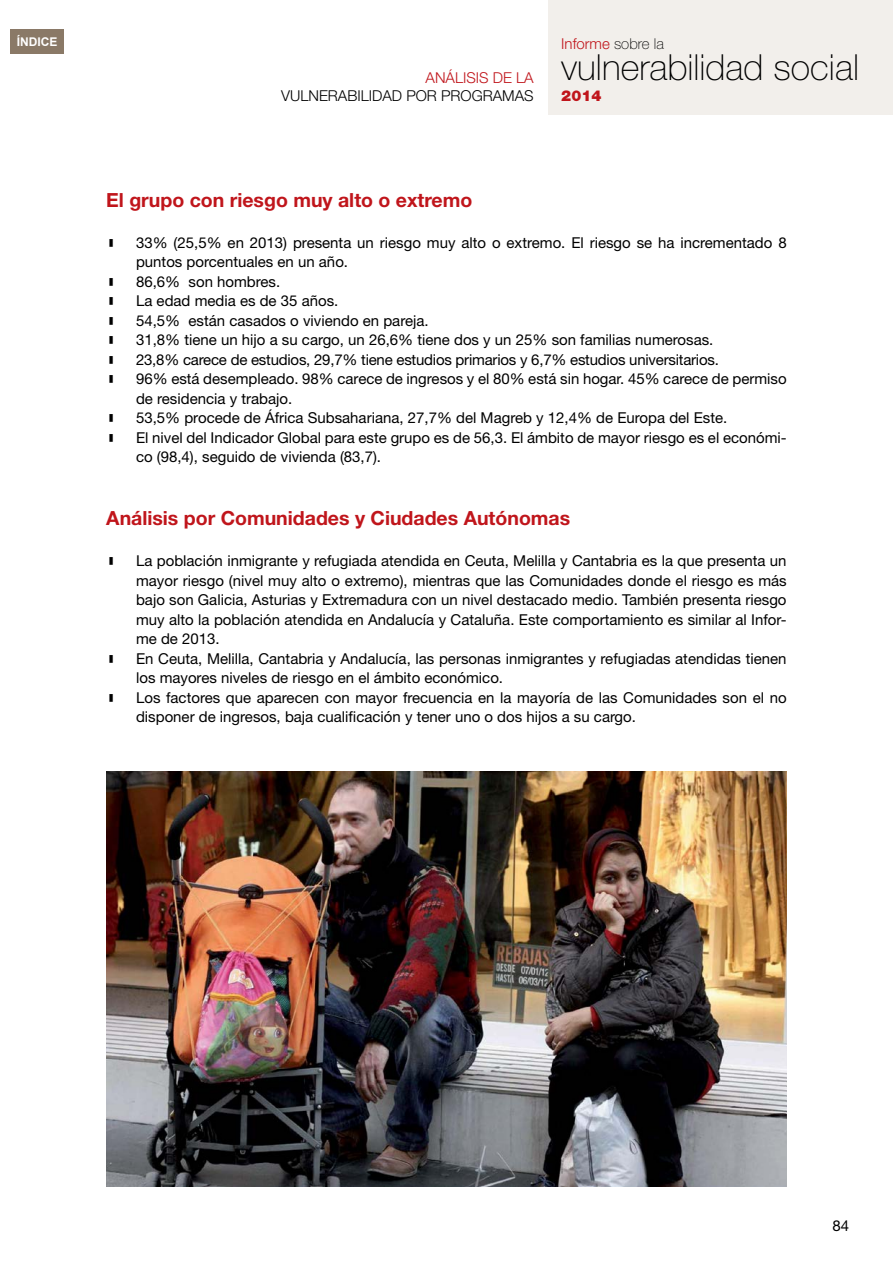
<style>
.page{position:relative;width:893px;height:1263px;background:#fff}
.page>*{position:absolute;margin:0;border:0;box-sizing:border-box;transform-origin:0 0}
.t1{font:100 36px "Helvetica Neue";color:#000}
._3_EPÍGRAFE{font:700 19.5px "Helvetica Neue";color:#c0151b}
.t2{font:15px/19.5px "Helvetica Neue";color:#000}
.TITULO_1_CARMEN{font:300 15px "Helvetica Neue";color:#c0151b}
.TITULO_1_CARMEN-2{font:300 15px "Helvetica Neue";color:#000}
.t3{font:900 15px "Helvetica Neue";color:#c0151b}
.t4{font:700 12px "Arial";color:#fff}
.s1{font-weight:100;color:#000}
</style>
<div class="page">
<div style="left:11px;top:29px;width:53px;height:25px;background:#8a7967"></div>
<div style="left:549px;top:0;width:344px;height:115px;background:#f2efeb"></div>
<img style="left:106px;top:772px;width:681px;height:414px">
<p class="t4" style="left:17px;top:34px;width:42px">ÍNDICE</p>
<p class="TITULO_1_CARMEN" style="left:426px;top:69px;width:110px">ANÁLISIS DE LA</p>
<p class="TITULO_1_CARMEN-2" style="left:281px;top:87px;width:254px">VULNERABILIDAD POR PROGRAMAS</p>
<p class="TITULO_1_CARMEN" style="left:561px;top:35px;width:104px">Informe <span class="s1">sobre la</span></p>
<p class="t1" style="left:561px;top:47px;width:299px">vulnerabilidad social</p>
<p class="t3" style="left:561px;top:87px;width:42px">2014</p>
<p class="_3_EPÍGRAFE" style="left:106px;top:188px;width:368px">El grupo con riesgo muy alto o extremo</p>
<p class="t2" style="left:136px;top:232px;width:652px">33% (25,5% en 2013) presenta un riesgo muy alto o extremo. El riesgo se ha incrementado 8 puntos porcentuales en un año.</p>
<p class="t2" style="left:136px;top:271px;width:146px">86,6% son hombres.</p>
<p class="t2" style="left:136px;top:291px;width:204px">La edad media es de 35 años.</p>
<p class="t2" style="left:136px;top:310px;width:294px">54,5% están casados o viviendo en pareja.</p>
<p class="t2" style="left:136px;top:330px;width:579px">31,8% tiene un hijo a su cargo, un 26,6% tiene dos y un 25% son familias numerosas.</p>
<p class="t2" style="left:136px;top:349px;width:584px">23,8% carece de estudios, 29,7% tiene estudios primarios y 6,7% estudios universitarios.</p>
<p class="t2" style="left:136px;top:369px;width:652px">96% está desempleado. 98% carece de ingresos y el 80% está sin hogar. 45% carece de permiso de residencia y trabajo.</p>
<p class="t2" style="left:136px;top:408px;width:593px">53,5% procede de África Subsahariana, 27,7% del Magreb y 12,4% de Europa del Este.</p>
<p class="t2" style="left:136px;top:427px;width:652px">El nivel del Indicador Global para este grupo es de 56,3. El ámbito de mayor riesgo es el económi&shy;co (98,4), seguido de vivienda (83,7).</p>
<p class="_3_EPÍGRAFE" style="left:106px;top:506px;width:465px">Análisis por Comunidades y Ciudades Autónomas</p>
<p class="t2" style="left:136px;top:551px;width:652px;text-align:justify">La población inmigrante y refugiada atendida en Ceuta, Melilla y Cantabria es la que presenta un mayor riesgo (nivel muy alto o extremo), mientras que las Comunidades donde el riesgo es más bajo son Galicia, Asturias y Extremadura con un nivel destacado medio. También presenta riesgo muy alto la población atendida en Andalucía y Cataluña. Este comportamiento es similar al Infor&shy;me de 2013.</p>
<p class="t2" style="left:136px;top:648px;width:652px">En Ceuta, Melilla, Cantabria y Andalucía, las personas inmigrantes y refugiadas atendidas tienen los mayores niveles de riesgo en el ámbito económico.</p>
<p class="t2" style="left:136px;top:687px;width:652px">Los factores que aparecen con mayor frecuencia en la mayoría de las Comunidades son el no disponer de ingresos, baja cualificación y tener uno o dos hijos a su cargo.</p>
<p class="t2" style="left:832px;top:1215px;width:18px">84</p>
</div>
